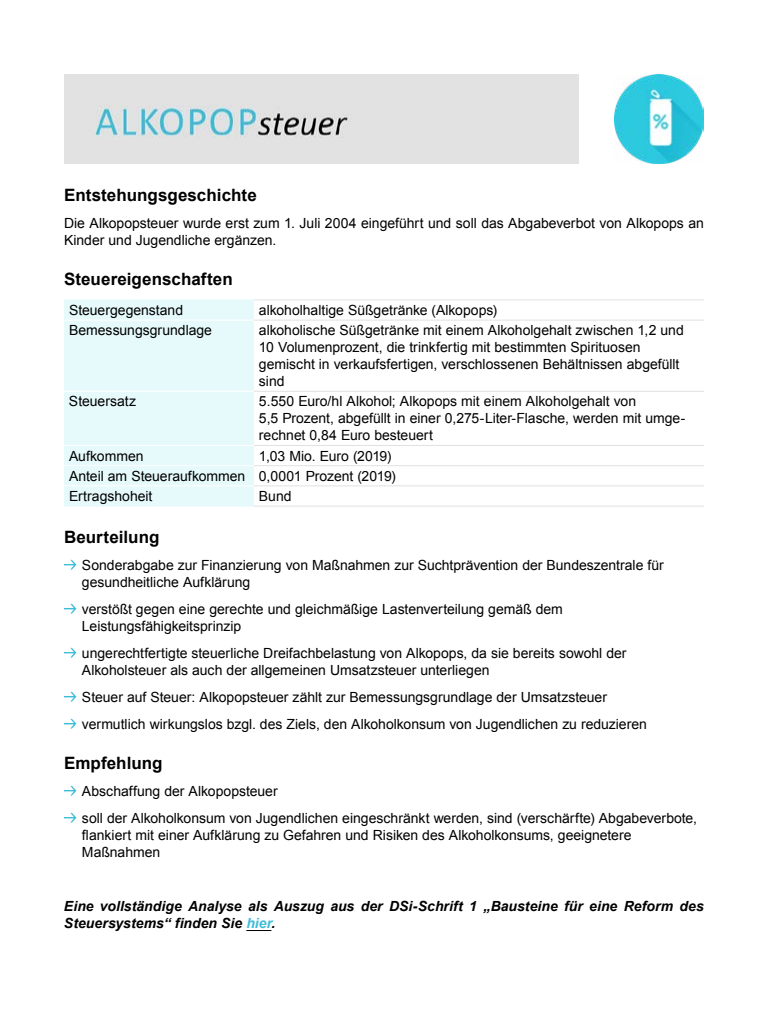
<style>
.page{position:relative;width:768px;height:1024px;background:#fff}
.page>*{position:absolute;margin:0;border:0;box-sizing:border-box;transform-origin:0 0}
.t1{font:700 17px "Arial";letter-spacing:.005em;color:#000}
.t2{font:14px/17px "Arial";color:#000}
.t3{font:italic 700 14px/17px "Arial";color:#000}
.s1{color:#3dbdd7}
</style>
<div class="page">
<svg style="left:246px;top:930px;width:25px;height:1px"></svg>
<div style="left:64px;top:300px;width:190px;height:206px;background:#e6fafc"></div>
<hr style="left:64px;top:320px;width:190px;height:1px;background:#fff">
<hr style="left:64px;top:391px;width:190px;height:1px;background:#fff">
<hr style="left:64px;top:445px;width:190px;height:1px;background:#fff">
<hr style="left:64px;top:465px;width:190px;height:1px;background:#fff">
<hr style="left:64px;top:485px;width:190px;height:1px;background:#fff">
<hr style="left:64px;top:299px;width:190px;height:1px;background:#e6fafc">
<hr style="left:254px;top:299px;width:450px;height:1px;background:#e1e1e1">
<hr style="left:254px;top:320px;width:450px;height:1px;background:#e1e1e1">
<hr style="left:254px;top:391px;width:450px;height:1px;background:#e1e1e1">
<hr style="left:254px;top:445px;width:450px;height:1px;background:#e1e1e1">
<hr style="left:254px;top:465px;width:450px;height:1px;background:#e1e1e1">
<hr style="left:254px;top:485px;width:450px;height:1px;background:#e1e1e1">
<hr style="left:254px;top:506px;width:450px;height:1px;background:#e1e1e1">
<hr style="left:64px;top:506px;width:190px;height:1px;background:#e6fafc">
<svg style="left:64px;top:560px;width:12px;height:10px"></svg>
<svg style="left:64px;top:604px;width:12px;height:10px"></svg>
<svg style="left:64px;top:648px;width:12px;height:10px"></svg>
<svg style="left:64px;top:692px;width:12px;height:10px"></svg>
<svg style="left:64px;top:719px;width:12px;height:10px"></svg>
<svg style="left:64px;top:786px;width:12px;height:10px"></svg>
<svg style="left:64px;top:813px;width:12px;height:10px"></svg>
<img style="left:614px;top:74px;width:90px;height:90px">
<img style="left:64px;top:74px;width:515px;height:90px">
<p class="t1" style="left:64px;top:184px;width:194px">Entstehungsgeschichte</p>
<p class="t2" style="left:64px;top:215px;width:641px">Die Alkopopsteuer wurde erst zum 1. Juli 2004 eingeführt und soll das Abgabeverbot von Alkopops an<br>Kinder und Jugendliche ergänzen.</p>
<p class="t1" style="left:64px;top:268px;width:170px">Steuereigenschaften</p>
<p class="t2" style="left:69px;top:302px;width:116px">Steuergegenstand</p>
<p class="t2" style="left:259px;top:302px;width:240px">alkoholhaltige Süßgetränke (Alkopops)</p>
<p class="t2" style="left:69px;top:322px;width:145px">Bemessungsgrundlage</p>
<p class="t2" style="left:259px;top:322px;width:426px">alkoholische Süßgetränke mit einem Alkoholgehalt zwischen 1,2 und 10 Volumenprozent, die trinkfertig mit bestimmten Spirituosen gemischt in verkaufsfertigen, verschlossenen Behältnissen abgefüllt sind</p>
<p class="t2" style="left:69px;top:393px;width:69px">Steuersatz</p>
<p class="t2" style="left:259px;top:393px;width:428px">5.550 Euro/hl Alkohol; Alkopops mit einem Alkoholgehalt von<br>5,5 Prozent, abgefüllt in einer 0,275-Liter-Flasche, werden mit umge&shy;rechnet 0,84 Euro besteuert</p>
<p class="t2" style="left:69px;top:447px;width:76px">Aufkommen</p>
<p class="t2" style="left:69px;top:446px;width:328px;line-height:20.2px;text-indent:190px">1,03 Mio. Euro (2019)<br>Anteil am Steueraufkommen 0,0001 Prozent (2019)<br>Ertragshoheit</p>
<p class="t2" style="left:259px;top:488px;width:34px">Bund</p>
<p class="t1" style="left:64px;top:525px;width:97px">Beurteilung</p>
<p class="t2" style="left:82px;top:556px;width:583px">Sonderabgabe zur Finanzierung von Maßnahmen zur Suchtprävention der Bundeszentrale für gesundheitliche Aufklärung</p>
<p class="t2" style="left:82px;top:600px;width:482px">verstößt gegen eine gerechte und gleichmäßige Lastenverteilung gemäß dem<br>Leistungsfähigkeitsprinzip</p>
<p class="t2" style="left:82px;top:644px;width:546px">ungerechtfertigte steuerliche Dreifachbelastung von Alkopops, da sie bereits sowohl der<br>Alkoholsteuer als auch der allgemeinen Umsatzsteuer unterliegen</p>
<p class="t2" style="left:82px;top:683px;width:566px;line-height:27px">Steuer auf Steuer: Alkopopsteuer zählt zur Bemessungsgrundlage der Umsatzsteuer vermutlich wirkungslos bzgl. des Ziels, den Alkoholkonsum von Jugendlichen zu reduzieren</p>
<p class="t1" style="left:64px;top:751px;width:100px">Empfehlung</p>
<p class="t2" style="left:82px;top:777px;width:617px;line-height:27px">Abschaffung der Alkopopsteuer<br>soll der Alkoholkonsum von Jugendlichen eingeschränkt werden, sind (verschärfte) Abgabeverbote,</p>
<p class="t2" style="left:82px;top:826px;width:551px">flankiert mit einer Aufklärung zu Gefahren und Risiken des Alkoholkonsums, geeignetere<br>Maßnahmen</p>
<p class="t3" style="left:64px;top:898px;width:641px">Eine vollständige Analyse als Auszug aus der DSi-Schrift 1 „Bausteine für eine Reform des<br>Steuersystems“ finden Sie <span class="s1">hier</span>.</p>
</div>
